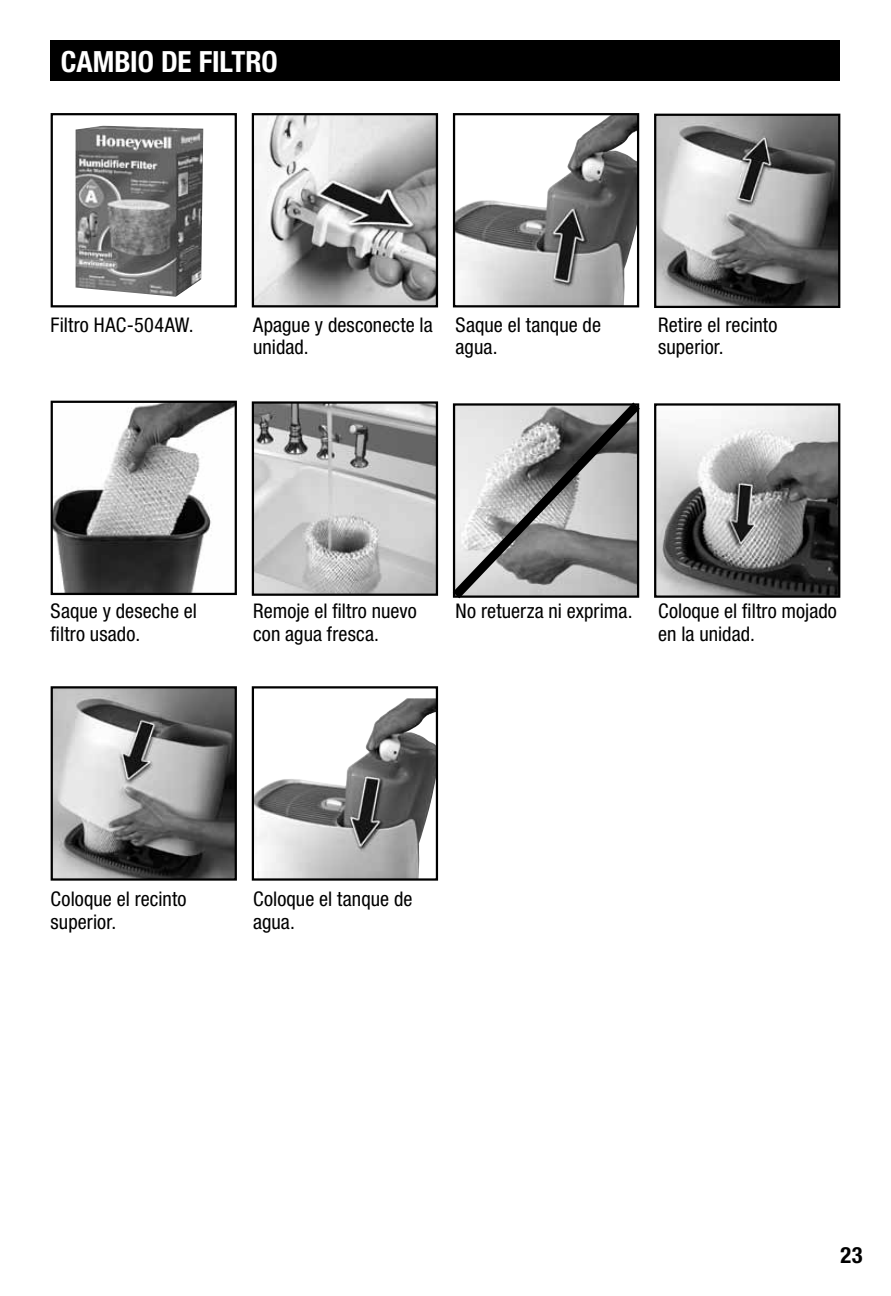
<style>
.page{position:relative;width:891px;height:1296px;background:#fff}
.page>*{position:absolute;margin:0;border:0;box-sizing:border-box;transform-origin:0 0}
.t1{font:700 condensed 29.25px "Helvetica Neue";letter-spacing:-.005em;color:#fff}
.t2{font:700 condensed 22.5px "Helvetica Neue";color:#000}
.t3{font:condensed 20.25px/22.5px "Helvetica Neue";letter-spacing:.005em;color:#000}
</style>
<div class="page">
<div style="left:51px;top:113px;width:186px;height:194px;border:2px solid #000"></div>
<img style="left:76px;top:126px;width:127px;height:171px">
<div style="left:51px;top:40px;width:789px;height:41px;background:#000"></div>
<img style="left:255px;top:116px;width:180px;height:188px">
<div style="left:252px;top:113px;width:186px;height:194px;border:2px solid #000"></div>
<img style="left:456px;top:116px;width:180px;height:188px">
<div style="left:453px;top:113px;width:186px;height:194px;border:2px solid #000"></div>
<img style="left:54px;top:404px;width:180px;height:188px">
<div style="left:51px;top:401px;width:186px;height:194px;border:2px solid #000"></div>
<img style="left:657px;top:406px;width:180px;height:189px">
<div style="left:654px;top:403px;width:186px;height:195px;border:2px solid #000"></div>
<img style="left:255px;top:698px;width:180px;height:180px">
<div style="left:252px;top:686px;width:186px;height:195px;border:2px solid #000"></div>
<svg style="left:452px;top:402px;width:188px;height:197px;background:#9d9d9d"></svg>
<img style="left:255px;top:404px;width:180px;height:189px">
<div style="left:252px;top:401px;width:186px;height:195px;border:2px solid #000"></div>
<img style="left:657px;top:117px;width:180px;height:188px">
<div style="left:654px;top:114px;width:186px;height:194px;border:2px solid #000"></div>
<img style="left:54px;top:689px;width:180px;height:189px">
<div style="left:51px;top:686px;width:186px;height:195px;border:2px solid #000"></div>
<h1 class="t1" style="left:61px;top:44px;width:219px">CAMBIO DE FILTRO</h1>
<p class="t3" style="left:51px;top:313px;width:145px">Filtro HAC-504AW.</p>
<p class="t3" style="left:253px;top:313px;width:181px">Apague y desconecte la unidad.</p>
<p class="t3" style="left:456px;top:313px;width:147px">Saque el tanque de agua.</p>
<p class="t3" style="left:658px;top:313px;width:121px">Retire el recinto superior.</p>
<p class="t3" style="left:51px;top:600px;width:148px">Saque y deseche el filtro usado.</p>
<p class="t3" style="left:253px;top:600px;width:165px">Remoje el filtro nuevo con agua fresca.</p>
<p class="t3" style="left:456px;top:600px;width:178px">No retuerza ni exprima.</p>
<p class="t3" style="left:658px;top:600px;width:180px">Coloque el filtro mojado en la unidad.</p>
<p class="t3" style="left:51px;top:888px;width:137px">Coloque el recinto superior.</p>
<p class="t3" style="left:253px;top:888px;width:161px">Coloque el tanque de agua.</p>
<p class="t2" style="left:841px;top:1241px;width:23px">23</p>
</div>
